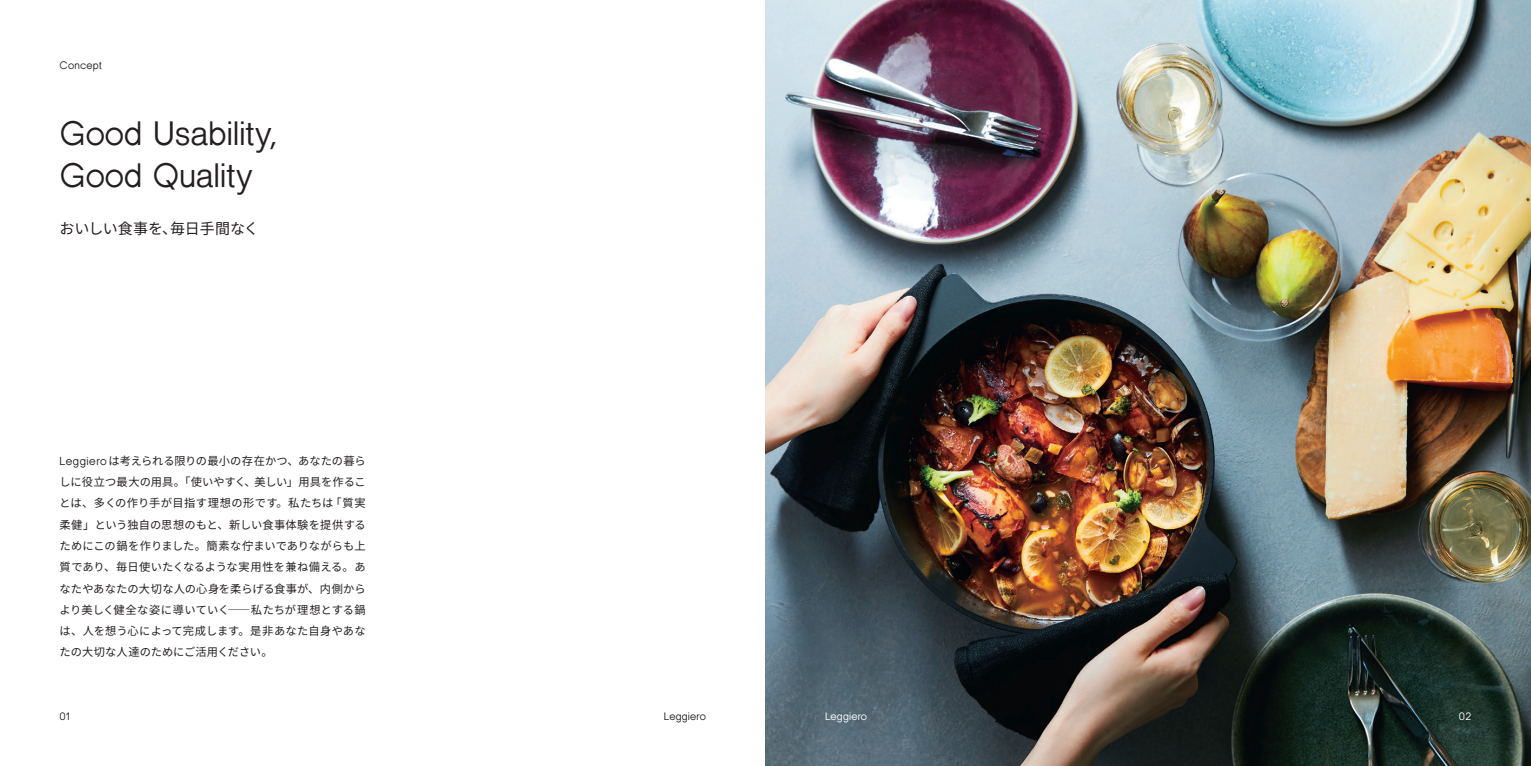
<style>
.page{position:relative;width:1531px;height:766px;background:#fff}
.page>*{position:absolute;margin:0;border:0;box-sizing:border-box;transform-origin:0 0}
.Heading_Jp1{font:300 32.7px "Amz Grotesk";letter-spacing:-.01em;color:#231f20}
.Heading_Jp2{font:15px "Noto Sans CJ Kjp";letter-spacing:-.01em;color:#231f20}
.Body{font:11.25px/21.3px "Noto Sans CJ Kjp";letter-spacing:.005em;color:#231f20;text-align:justify}
.t1{font:300 10.5px "Amz Grotesk";letter-spacing:.015em;color:#231f20}
.t2{font:300 10.5px "Amz Grotesk";letter-spacing:.015em;color:#fff}
.s1{font-family:"Amz Grotesk";font-weight:300}
</style>
<div class="page">
<img style="left:766px;top:0;width:765px;height:765px">
<p class="t1" style="left:60px;top:60px;width:44px">Concept</p>
<p class="Heading_Jp1" style="left:60px;top:118px;width:219px">Good Usability,</p>
<p class="Heading_Jp1" style="left:60px;top:160px;width:195px">Good Quality</p>
<p class="Heading_Jp2" style="left:60px;top:220px;width:201px">おいしい食事を、毎日手間なく</p>
<p class="Body" style="left:60px;top:450px;width:308px"><span class="s1">Leggiero</span>は考えられる限りの最小の存在かつ、あなたの暮らしに役立つ最大の用具。「使いやすく、美しい」用具を作ることは、多くの作り手が目指す理想の形です。私たちは「質実柔健」という独自の思想のもと、新しい食事体験を提供するためにこの鍋を作りました。簡素な佇まいでありながらも上質であり、毎日使いたくなるような実用性を兼ね備える。あなたやあなたの大切な人の心身を柔らげる食事が、内側からより美しく健全な姿に導いていく⸺私たちが理想とする鍋は、人を想う心によって完成します。是非あなた自身やあなたの大切な人達のためにご活用ください。</p>
<p class="t1" style="left:60px;top:711px;width:12px">01</p>
<p class="t1" style="left:664px;top:711px;width:44px">Leggiero</p>
<p class="t2" style="left:825px;top:711px;width:44px">Leggiero</p>
<p class="t2" style="left:1459px;top:711px;width:14px">02</p>
</div>
